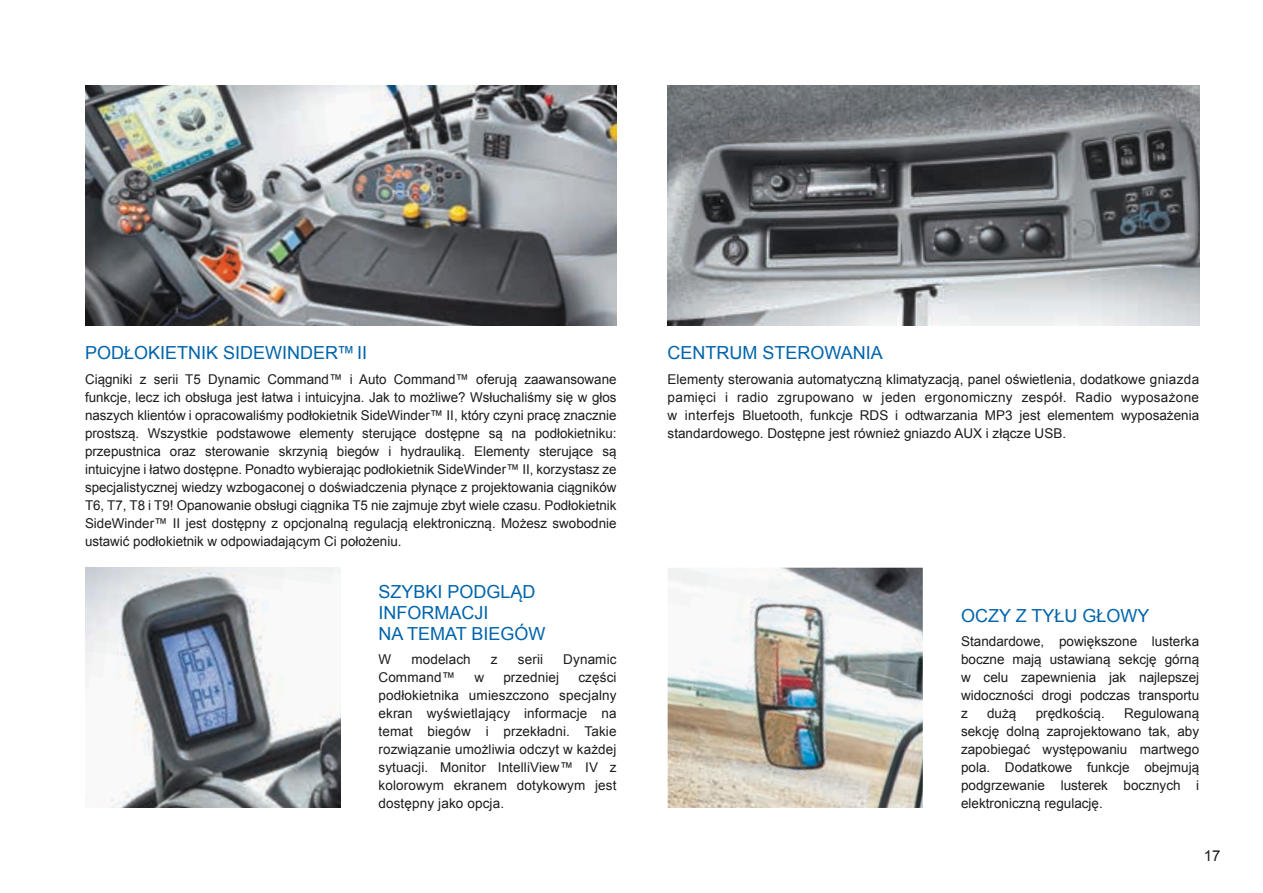
<style>
.page{position:relative;width:1263px;height:893px;background:#fff}
.page>*{position:absolute;margin:0;border:0;box-sizing:border-box;transform-origin:0 0}
.t1{font:18px/21px "Arial";color:#0064ab}
.t2{font:15px "Arial";color:#1c1c1b}
.t3{font:13.5px/18px "Arial";color:#1c1c1b;text-align:justify}
</style>
<div class="page">
<img style="left:85px;top:85px;width:532px;height:240px">
<img style="left:668px;top:85px;width:531px;height:240px">
<img style="left:85px;top:568px;width:255px;height:240px">
<img style="left:668px;top:568px;width:255px;height:240px">
<h1 class="t1" style="left:85px;top:343px;width:284px">PODŁOKIETNIK SIDEWINDER™ II</h1>
<p class="t3" style="left:85px;top:370px;width:533px">Ciągniki z serii T5 Dynamic Command™ i Auto Command™ oferują zaawansowane funkcje, lecz ich obsługa jest łatwa i intuicyjna. Jak to możliwe? Wsłuchaliśmy się w głos naszych klientów i opracowaliśmy podłokietnik SideWinder™ II, który czyni pracę znacznie prostszą. Wszystkie podstawowe elementy sterujące dostępne są na podłokietniku: przepustnica oraz sterowanie skrzynią biegów i hydrauliką. Elementy sterujące są intuicyjne i łatwo dostępne. Ponadto wybierając podłokietnik SideWinder™ II, korzystasz ze specjalistycznej wiedzy wzbogaconej o doświadczenia płynące z projektowania ciągników T6, T7, T8 i T9! Opanowanie obsługi ciągnika T5 nie zajmuje zbyt wiele czasu. Podłokietnik SideWinder™ II jest dostępny z opcjonalną regulacją elektroniczną. Możesz swobodnie ustawić podłokietnik w odpowiadającym Ci położeniu.</p>
<h1 class="t1" style="left:378px;top:581px;width:169px">SZYBKI PODGLĄD<br>INFORMACJI<br>NA TEMAT BIEGÓW</h1>
<p class="t3" style="left:378px;top:650px;width:14px">W</p>
<p class="t3" style="left:411px;top:650px;width:61px">modelach</p>
<p class="t3" style="left:491px;top:650px;width:8px">z</p>
<p class="t3" style="left:518px;top:650px;width:27px">serii</p>
<p class="t3" style="left:563px;top:650px;width:55px">Dynamic</p>
<p class="t3" style="left:378px;top:668px;width:78px">Command™</p>
<p class="t3" style="left:474px;top:668px;width:11px">w</p>
<p class="t3" style="left:503px;top:668px;width:57px">przedniej</p>
<p class="t3" style="left:378px;top:668px;width:240px;text-indent:200px">części podłokietnika umieszczono specjalny ekran wyświetlający informacje na temat biegów i przekładni. Takie rozwiązanie umożliwia odczyt w każdej sytuacji. Monitor IntelliView™ IV z kolorowym ekranem dotykowym jest dostępny jako opcja.</p>
<h1 class="t1" style="left:668px;top:343px;width:217px">CENTRUM STEROWANIA</h1>
<p class="t3" style="left:668px;top:370px;width:533px">Elementy sterowania automatyczną klimatyzacją, panel oświetlenia, dodatkowe gniazda pamięci i radio zgrupowano w jeden ergonomiczny zespół. Radio wyposażone w interfejs Bluetooth, funkcje RDS i odtwarzania MP3 jest elementem wyposażenia standardowego. Dostępne jest również gniazdo AUX i złącze USB.</p>
<h1 class="t1" style="left:961px;top:605px;width:190px">OCZY Z TYŁU GŁOWY</h1>
<p class="t3" style="left:961px;top:632px;width:240px">Standardowe, powiększone lusterka boczne mają ustawianą sekcję górną w celu zapewnienia jak najlepszej widoczności drogi podczas transportu z</p>
<p class="t3" style="left:987px;top:704px;width:31px">dużą</p>
<p class="t3" style="left:1036px;top:704px;width:71px">prędkością.</p>
<p class="t3" style="left:961px;top:704px;width:240px;text-indent:163px">Regulowaną sekcję dolną zaprojektowano tak, aby zapobiegać występowaniu martwego pola. Dodatkowe funkcje obejmują podgrzewanie lusterek bocznych i elektroniczną regulację.</p>
<p class="t2" style="left:1204px;top:846px;width:18px">17</p>
</div>
